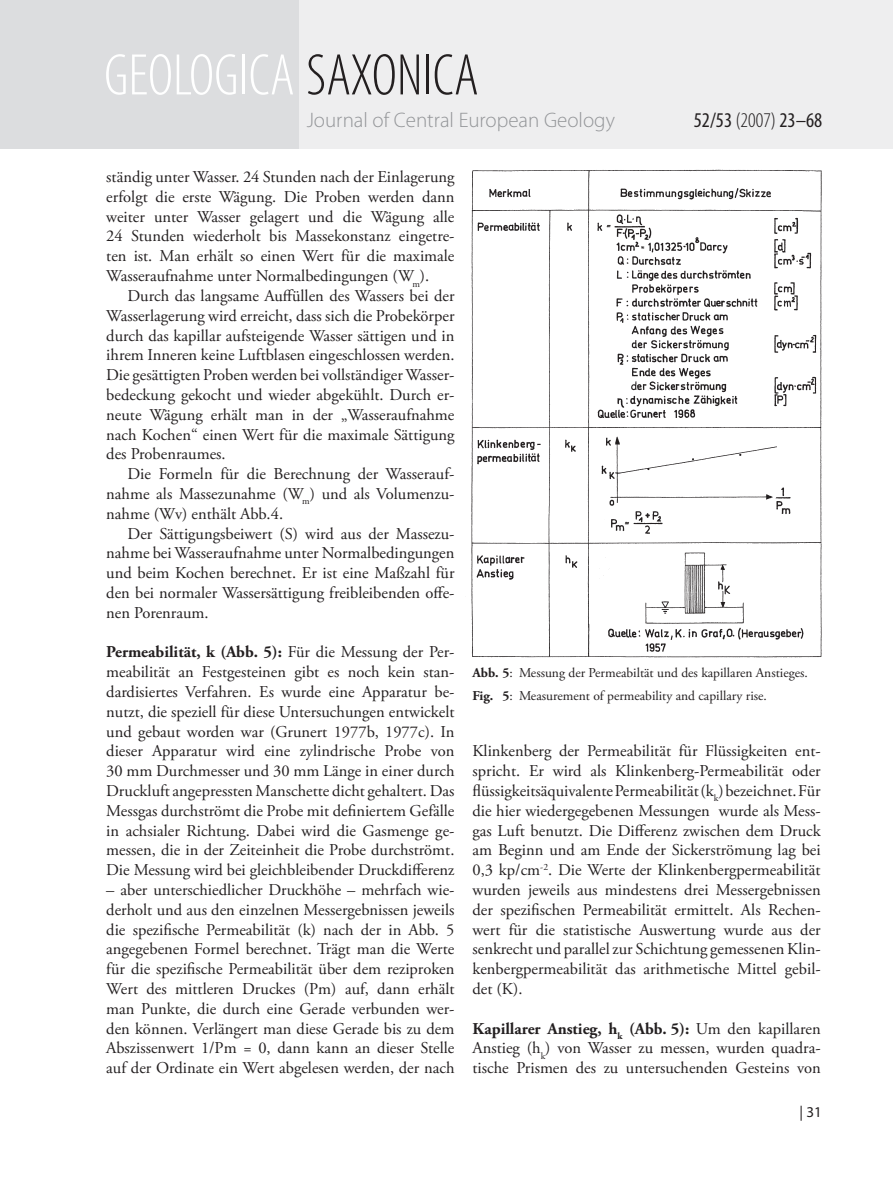
<style>
.page{position:relative;width:893px;height:1178px;background:#fff}
.page>*{position:absolute;margin:0;border:0;box-sizing:border-box;transform-origin:0 0}
.t1{font:300 condensed 59.25px "Myriad Pro";color:#fff}
.t2{font:300 21px "Myriad Pro";color:#939598}
.t3{font:condensed 21px "Myriad Pro";color:#231f20}
.t4{font:16.5px/19.8px "Adobe Garamond Pro";color:#231f20;text-align:justify}
.t5{font:15px "Myriad Pro";color:#231f20}
.t6{font:13.5px/22.2px "Adobe Garamond Pro";color:#231f20}
.s1{color:#231f20}
.s2{font-weight:300}
.s3{font-weight:700}
</style>
<div class="page">
<div style="left:0;top:0;width:893px;height:149px;background:#eeeeef"></div>
<div style="left:0;top:0;width:299px;height:149px;background:#dcdddf"></div>
<img style="left:471px;top:169px;width:351px;height:489px">
<h1 class="t1" style="left:104px;top:52px;width:376px">GEOLOGICA <span class="s1">SAXONICA</span></h1>
<p class="t2" style="left:307px;top:112px;width:310px">Journal of Central European Geology</p>
<p class="t3" style="left:694px;top:112px;width:130px">52/53 <span class="s2">(2007)</span> 23–68</p>
<p class="t4" style="left:106px;top:168px;width:350px">ständig unter Wasser. 24 Stunden nach der Einlagerung erfolgt die erste Wägung. Die Proben werden dann weiter unter Wasser gelagert und die Wägung alle 24 Stunden wiederholt bis Massekonstanz eingetre&shy;ten ist. Man erhält so einen Wert für die maximale Wasseraufnahme unter Normalbedingungen (W<sub>m</sub>).</p>
<p class="t4" style="left:106px;top:287px;width:350px;text-indent:21px">Durch das langsame Auffüllen des Wassers bei der Wasserlagerung wird erreicht, dass sich die Probekörper durch das kapillar aufsteigende Wasser sättigen und in ihrem Inneren keine Luftblasen eingeschlossen werden.<br>Die gesättigten Proben werden bei vollständiger Wasser&shy;bedeckung gekocht und wieder abgekühlt. Durch er&shy;neute Wägung erhält man in der „Wasseraufnahme nach Kochen“ einen Wert für die maximale Sättigung des Probenraumes.</p>
<p class="t4" style="left:106px;top:465px;width:350px;text-indent:21px">Die Formeln für die Berechnung der Wasserauf - nah me als Massezunahme (W<sub>m</sub>) und als Volumen zu&shy;nahme (Wv) enthält Abb.4.</p>
<p class="t4" style="left:106px;top:525px;width:350px;text-indent:21px">Der Sättigungsbeiwert (S) wird aus der Massezu&shy;nahme bei Wasseraufnahme unter Normalbedingungen und beim Kochen berechnet. Er ist eine Maßzahl für den bei normaler Wassersättigung freibleibenden offe&shy;nen Porenraum.</p>
<p class="t4" style="left:106px;top:643px;width:350px"><span class="s3">Permeabilität, k (Abb. 5):</span> Für die Messung der Per&shy;meabilität an Festgesteinen gibt es noch kein stan&shy;dardisiertes Verfahren. Es wurde eine Apparatur be&shy;nutzt, die speziell für diese Untersuchungen entwickelt und gebaut worden war (Grunert 1977b, 1977c). In dieser Apparatur wird eine zylindrische Probe von 30 mm Durchmesser und 30 mm Länge in einer durch Druckluft angepressten Manschette dicht gehaltert. Das Messgas durchströmt die Probe mit definiertem Gefälle in achsialer Richtung. Dabei wird die Gasmenge ge&shy;messen, die in der Zeiteinheit die Probe durchströmt.<br>Die Messung wird bei gleichbleibender Druckdifferenz</p>
<p class="t4" style="left:106px;top:881px;width:350px">– aber unterschiedlicher Druckhöhe – mehrfach wie&shy;derholt und aus den einzelnen Messergebnissen jeweils die spezifische Permeabilität (k) nach der in Abb. 5 angegebenen Formel berechnet. Trägt man die Werte für die spezifische Permeabilität über dem reziproken Wert des mittleren Druckes (Pm) auf, dann erhält man Punkte, die durch eine Gerade verbunden wer&shy;den können. Verlängert man diese Gerade bis zu dem Abszissenwert 1/Pm = 0, dann kann an dieser Stelle auf der Ordinate ein Wert abgelesen werden, der nach</p>
<p class="t6" style="left:472px;top:663px;width:337px"><span class="s3">Abb. 5</span>: Messung der Permeabiltät und des kapillaren Anstieges.<br><span class="s3">Fig. 5</span>: Measurement of permeability and capillary rise.</p>
<p class="t4" style="left:472px;top:742px;width:350px">Klinkenberg der Permeabilität für Flüssigkeiten ent&shy;spricht. Er wird als Klinkenberg-Permeabilität oder flüssig keitsäquivalente Permeabilität (k<sub>k</sub>) bezeichnet. Für die hier wiedergegebenen Messungen wurde als Mess&shy;gas Luft benutzt. Die Differenz zwischen dem Druck am Beginn und am Ende der Sickerströmung lag bei 0,3 kp/cm<sup>-2</sup>. Die Werte der Klinkenbergpermeabilität wurden jeweils aus mindestens drei Messergebnissen der spezifischen Permeabilität ermittelt. Als Rechen - wert für die statistische Auswertung wurde aus der senk recht und parallel zur Schichtung gemessenen Klin&shy;ken berg permeabilität das arithmetische Mittel gebil - det (K).</p>
<p class="t4" style="left:472px;top:1020px;width:350px"><span class="s3">Kapillarer Anstieg, h</span><sub>k</sub> <span class="s3">(Abb. 5):</span> Um den kapillaren Anstieg (h<sub>k</sub>) von Wasser zu messen, wurden qua dra&shy;tische Prismen des zu untersuchenden Gesteins von</p>
<p class="t5" style="left:800px;top:1106px;width:24px">| 31</p>
</div>
